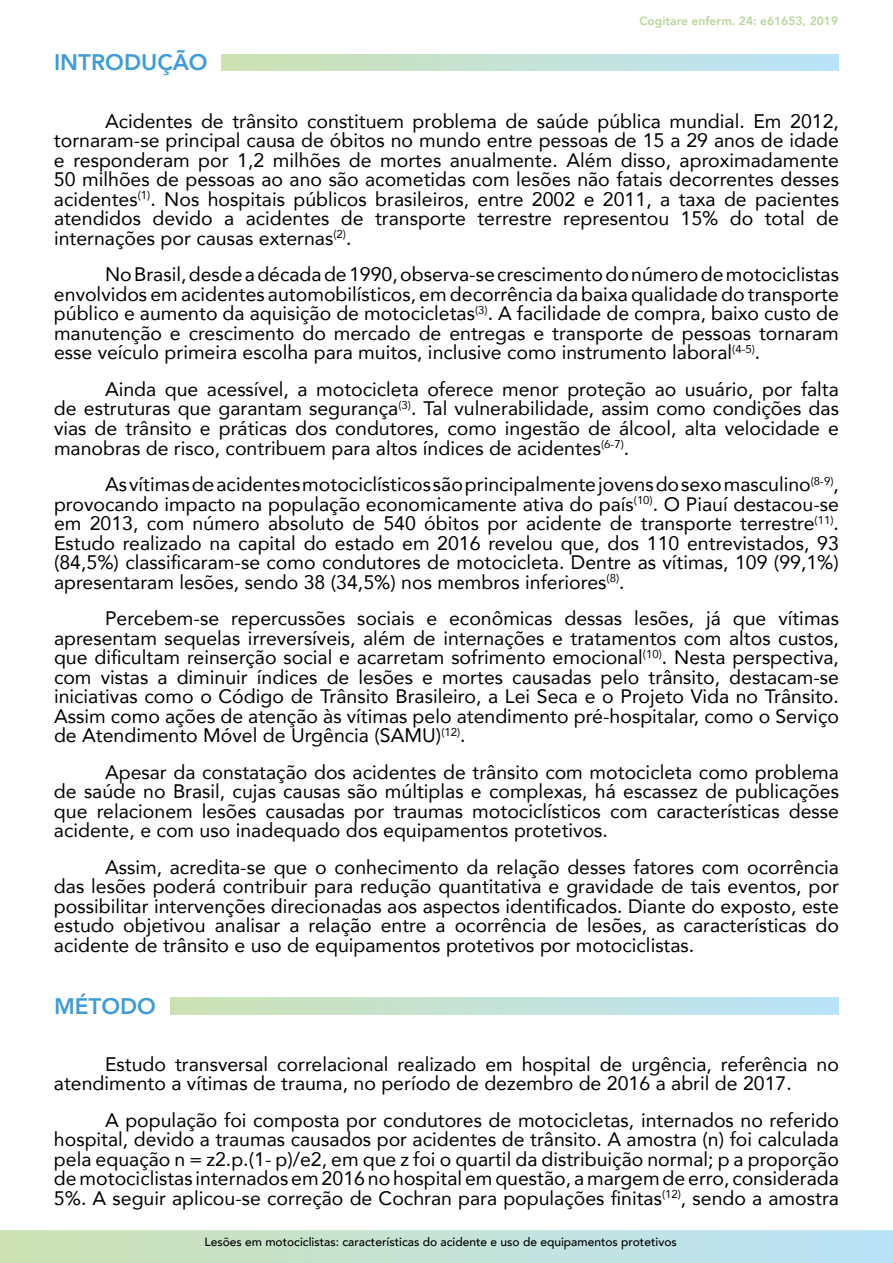
<style>
.page{position:relative;width:893px;height:1263px;background:#fff}
.page>*{position:absolute;margin:0;border:0;box-sizing:border-box;transform-origin:0 0}
.t1{font:800 22.5px "Avenir";color:#409cd4}
.t2{font:19.5px/19.5px "Avenir";color:#000;text-align:justify}
.t3{font:500 12px "Avenir";color:#000}
.t4{font:800 12px "Avenir";color:#b7d69b}
</style>
<div class="page">
<svg style="left:0;top:1230px;width:893px;height:33px;background:#c4e2d6"></svg>
<div style="left:221px;top:54px;width:618px;height:17px;background:linear-gradient(to right,#cee2b3,#bae3fb)"></div>
<div style="left:170px;top:998px;width:669px;height:16px;background:linear-gradient(to right,#cee2b5,#bae3fb)"></div>
<p class="t1" style="left:54px;top:45px;width:155px">INTRODUÇÃO</p>
<p class="t4" style="left:639px;top:12px;width:200px">Cogitare enferm. 24: e61653, 2019</p>
<p class="t2" style="left:54px;top:111px;width:786px;text-indent:51px">Acidentes de trânsito constituem problema de saúde pública mundial. Em 2012, tornaram-se principal causa de óbitos no mundo entre pessoas de 15 a 29 anos de idade e responderam por 1,2 milhões de mortes anualmente. Além disso, aproximadamente 50 milhões de pessoas ao ano são acometidas com lesões não fatais decorrentes desses acidentes<sup>(1)</sup>. Nos hospitais públicos brasileiros, entre 2002 e 2011, a taxa de pacientes atendidos devido a acidentes de transporte terrestre representou 15% do total de internações por causas externas<sup>(2)</sup>.</p>
<p class="t2" style="left:54px;top:264px;width:786px;text-indent:51px">No Brasil, desde a década de 1990, observa-se crescimento do número de motociclistas envolvidos em acidentes automobilísticos, em decorrência da baixa qualidade do transporte público e aumento da aquisição de motocicletas<sup>(3)</sup>. A facilidade de compra, baixo custo de manutenção e crescimento do mercado de entregas e transporte de pessoas tornaram esse veículo primeira escolha para muitos, inclusive como instrumento laboral<sup>(4-5)</sup>.</p>
<p class="t2" style="left:54px;top:379px;width:786px;text-indent:51px">Ainda que acessível, a motocicleta oferece menor proteção ao usuário, por falta de estruturas que garantam segurança<sup>(3)</sup>. Tal vulnerabilidade, assim como condições das vias de trânsito e práticas dos condutores, como ingestão de álcool, alta velocidade e manobras de risco, contribuem para altos índices de acidentes<sup>(6-7)</sup>.</p>
<p class="t2" style="left:54px;top:474px;width:786px;text-indent:51px">As vítimas de acidentes motociclísticos são principalmente jovens do sexo masculino<sup>(8-9)</sup>, provocando impacto na população economicamente ativa do país<sup>(10)</sup>. O Piauí destacou-se em 2013, com número absoluto de 540 óbitos por acidente de transporte terrestre<sup>(11)</sup>.<br>Estudo realizado na capital do estado em 2016 revelou que, dos 110 entrevistados, 93 (84,5%) classificaram-se como condutores de motocicleta. Dentre as vítimas, 109 (99,1%) apresentaram lesões, sendo 38 (34,5%) nos membros inferiores<sup>(8)</sup>.</p>
<p class="t2" style="left:54px;top:608px;width:787px;text-indent:51px">Percebem-se repercussões sociais e econômicas dessas lesões, já que vítimas apresentam sequelas irreversíveis, além de internações e tratamentos com altos custos, que dificultam reinserção social e acarretam sofrimento emocional<sup>(10)</sup>. Nesta perspectiva, com vistas a diminuir índices de lesões e mortes causadas pelo trânsito, destacam-se iniciativas como o Código de Trânsito Brasileiro, a Lei Seca e o Projeto Vida no Trânsito.<br>Assim como ações de atenção às vítimas pelo atendimento pré-hospitalar, como o Serviço de Atendimento Móvel de Urgência (SAMU)<sup>(12)</sup>.</p>
<p class="t2" style="left:54px;top:761px;width:786px;text-indent:51px">Apesar da constatação dos acidentes de trânsito com motocicleta como problema de saúde no Brasil, cujas causas são múltiplas e complexas, há escassez de publicações que relacionem lesões causadas por traumas motociclísticos com características desse acidente, e com uso inadequado dos equipamentos protetivos.</p>
<p class="t2" style="left:54px;top:856px;width:786px;text-indent:51px">Assim, acredita-se que o conhecimento da relação desses fatores com ocorrência das lesões poderá contribuir para redução quantitativa e gravidade de tais eventos, por possibilitar intervenções direcionadas aos aspectos identificados. Diante do exposto, este estudo objetivou analisar a relação entre a ocorrência de lesões, as características do acidente de trânsito e uso de equipamentos protetivos por motociclistas.</p>
<p class="t1" style="left:54px;top:989px;width:104px">MÉTODO</p>
<p class="t2" style="left:54px;top:1054px;width:786px;text-indent:51px">Estudo transversal correlacional realizado em hospital de urgência, referência no atendimento a vítimas de trauma, no período de dezembro de 2016 a abril de 2017.</p>
<p class="t2" style="left:54px;top:1110px;width:786px;text-indent:51px">A população foi composta por condutores de motocicletas, internados no referido hospital, devido a traumas causados por acidentes de trânsito. A amostra (n) foi calculada pela equação n = z2.p.(1- p)/e2, em que z foi o quartil da distribuição normal; p a proporção de motociclistas internados em 2016 no hospital em questão, a margem de erro, considerada 5%. A seguir aplicou-se correção de Cochran para populações finitas<sup>(12)</sup>, sendo a amostra</p>
<p class="t3" style="left:204px;top:1232px;width:474px">Lesões em motociclistas: características do acidente e uso de equipamentos protetivos</p>
</div>
